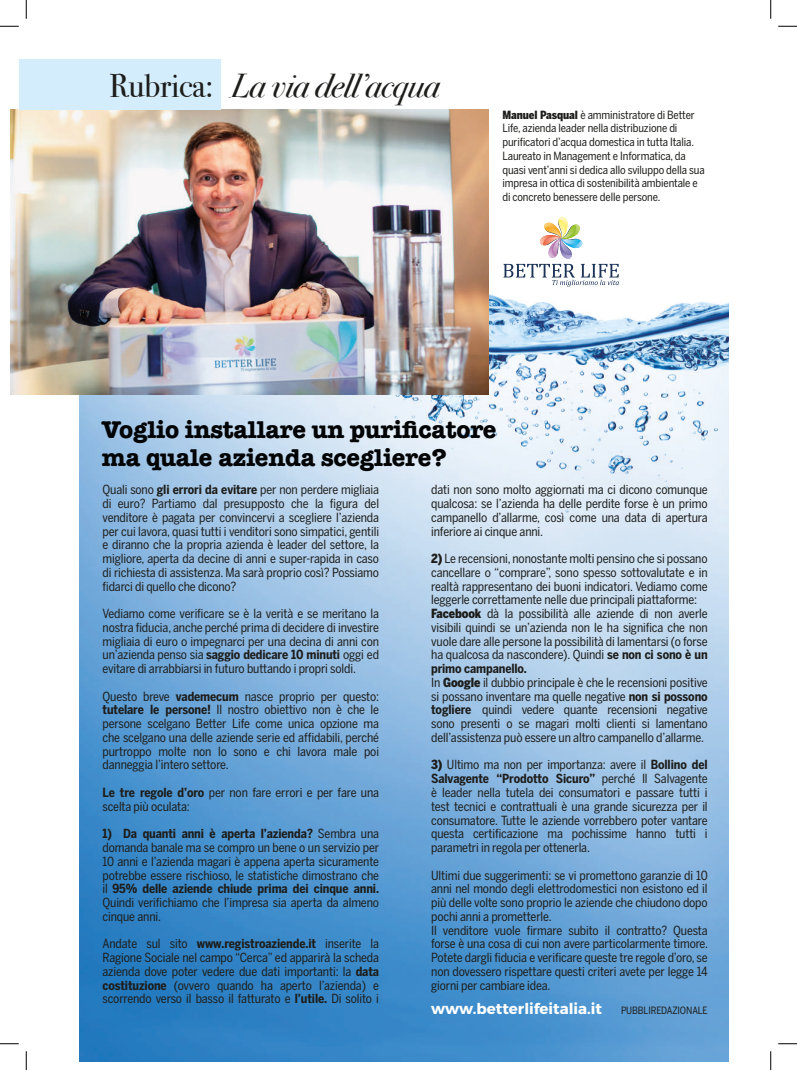
<style>
.page{position:relative;width:797px;height:1070px;background:#fff}
.page>*{position:absolute;margin:0;border:0;box-sizing:border-box;transform-origin:0 0}
.t1{font:italic 33.12px "Bodoni Svty Two ITCTT";letter-spacing:-.01em;color:#1d1d1b}
.t2{font:700 25px/28.4px "American Typewriter";letter-spacing:-.01em;color:#020304}
.t3{font:700 15px "Montserrat";color:#fff}
.t4{font:12.5px/13.8px "Benton Sans Cond";letter-spacing:-.01em;color:#1d1d1b;text-align:justify}
.t5{font:700 condensed 12.5px "Benton Sans";letter-spacing:-.01em;color:#1d1d1b}
.t6{font:11.25px/13.8px "Benton Sans Cond";letter-spacing:-.01em;color:#1d1d1b}
.t7{font:10px "Benton Sans Cond";letter-spacing:-.01em;color:#1d1d1b}
.s1{font-style:normal}
.s2{font-weight:900}
.s3{font-family:"Benton Sans";font-weight:700;font-stretch:condensed}
.s4{font-family:"Benton Sans Cond";font-weight:400;font-stretch:normal}
</style>
<div class="page">
<img style="left:79px;top:259px;width:649px;height:802px">
<img style="left:11px;top:110px;width:477px;height:285px">
<div style="left:19px;top:60px;width:201px;height:50px;background:#d4edfc"></div>
<svg style="left:503px;top:217px;width:116px;height:70px"></svg>
<svg style="left:0;top:25px;width:19px;height:2px"></svg>
<svg style="left:778px;top:25px;width:19px;height:2px"></svg>
<svg style="left:0;top:1043px;width:19px;height:1px"></svg>
<svg style="left:778px;top:1043px;width:19px;height:1px"></svg>
<svg style="left:25px;top:0;width:2px;height:19px"></svg>
<svg style="left:25px;top:1051px;width:2px;height:18px"></svg>
<svg style="left:770px;top:0;width:1px;height:19px"></svg>
<svg style="left:770px;top:1051px;width:1px;height:18px"></svg>
<h1 class="t1" style="left:109px;top:56px;width:332px"><span class="s1">Rubrica:</span> La via dell’acqua</h1>
<p class="t6" style="left:502px;top:107px;width:204px"><span class="s2">Manuel Pasqual</span> è amministratore di Better Life, azienda leader nella distribuzione di purificatori d’acqua domestica in tutta Italia.<br>Laureato in Management e Informatica, da quasi vent’anni si dedica allo sviluppo della sua impresa in ottica di sostenibilità ambientale e di concreto benessere delle persone.</p>
<h2 class="t2" style="left:102px;top:414px;width:396px">Voglio installare un purificatore ma quale azienda scegliere?</h2>
<p class="t4" style="left:103px;top:483px;width:278px">Quali sono <span class="s3">gli errori da evitare</span> per non perdere migliaia di euro? Partiamo dal presupposto che la figura del venditore è pagata per convincervi a scegliere l’azienda per cui lavora, quasi tutti i venditori sono simpatici, gentili e diranno che la propria azienda è leader del settore, la migliore, aperta da decine di anni e super-rapida in caso di richiesta di assistenza. Ma sarà proprio così? Possiamo fidarci di quello che dicono?</p>
<p class="t4" style="left:103px;top:606px;width:278px">Vediamo come verificare se è la verità e se meritano la nostra fiducia, anche perché prima di decidere di investire migliaia di euro o impegnarci per una decina di anni con un’azienda penso sia <span class="s3">saggio dedicare 10 minuti</span> oggi ed evitare di arrabbiarsi in futuro buttando i propri soldi.</p>
<p class="t4" style="left:103px;top:689px;width:278px">Questo breve <span class="s3">vademecum</span> nasce proprio per questo: <span class="s3">tutelare le persone!</span> Il nostro obiettivo non è che le persone scelgano Better Life come unica opzione ma che scelgano una delle aziende serie ed affidabili, perché purtroppo molte non lo sono e chi lavora male poi danneggia l’intero settore.</p>
<p class="t4" style="left:103px;top:785px;width:278px"><span class="s3">Le tre regole d’oro</span> per non fare errori e per fare una scelta più oculata:</p>
<p class="t5" style="left:103px;top:826px;width:278px">1) Da quanti anni è aperta l’azienda? <span class="s4">Sembra una</span></p>
<p class="t4" style="left:103px;top:840px;width:278px">domanda banale ma se compro un bene o un servizio per 10 anni e l’azienda magari è appena aperta sicuramente potrebbe essere rischioso, le statistiche dimostrano che</p>
<p class="t5" style="left:103px;top:881px;width:278px"><span class="s4">il</span> 95% delle aziende chiude prima dei cinque anni.</p>
<p class="t4" style="left:103px;top:895px;width:278px">Quindi verifichiamo che l’impresa sia aperta da almeno cinque anni.</p>
<p class="t4" style="left:103px;top:936px;width:278px">Andate sul sito <span class="s3">www.registroaziende.it</span> inserite la Ragione Sociale nel campo “Cerca” ed apparirà la scheda azienda dove poter vedere due dati importanti: la <span class="s3">data costituzione</span> (ovvero quando ha aperto l’azienda) e scorrendo verso il basso il fatturato e <span class="s3">l’utile.</span> Di solito i</p>
<p class="t4" style="left:431px;top:483px;width:278px">dati non sono molto aggiornati ma ci dicono comunque qualcosa: se l’azienda ha delle perdite forse è un primo campanello d’allarme, così come una data di apertura inferiore ai cinque anni.</p>
<p class="t4" style="left:431px;top:551px;width:278px;text-align:left"><span class="s2">2)</span> Le recensioni, nonostante molti pensino che si possano cancellare o “comprare”, sono spesso sottovalutate e in realtà rappresentano dei buoni indicatori. Vediamo come leggerle correttamente nelle due principali piattaforme:<br><span class="s2">Facebook</span> dà la possibilità alle aziende di non averle visibili quindi se un’azienda non le ha significa che non vuole dare alle persone la possibilità di lamentarsi (o forse ha qualcosa da nascondere). Quindi <span class="s3">se non ci sono è un</span></p>
<p class="t5" style="left:431px;top:661px;width:97px">primo campanello.</p>
<p class="t4" style="left:431px;top:675px;width:278px">In <span class="s2">Google</span> il dubbio principale è che le recensioni positive si possano inventare ma quelle negative <span class="s3">non si possono togliere</span> quindi vedere quante recensioni negative sono presenti o se magari molti clienti si lamentano dell’assistenza può essere un altro campanello d’allarme.</p>
<p class="t4" style="left:431px;top:758px;width:278px"><span class="s2">3)</span> Ultimo ma non per importanza: avere il <span class="s3">Bollino del</span></p>
<p class="t5" style="left:431px;top:771px;width:278px">Salvagente “Prodotto Sicuro” <span class="s4">perché Il Salvagente</span></p>
<p class="t4" style="left:431px;top:785px;width:278px">è leader nella tutela dei consumatori e passare tutti i test tecnici e contrattuali è una grande sicurezza per il consumatore. Tutte le aziende vorrebbero poter vantare questa certificazione ma pochissime hanno tutti i parametri in regola per ottenerla.</p>
<p class="t4" style="left:431px;top:868px;width:278px;text-align:left">Ultimi due suggerimenti: se vi promettono garanzie di 10 anni nel mondo degli elettrodomestici non esistono ed il più delle volte sono proprio le aziende che chiudono dopo pochi anni a prometterle.<br>Il venditore vuole firmare subito il contratto? Questa forse è una cosa di cui non avere particolarmente timore.<br>Potete dargli fiducia e verificare queste tre regole d’oro, se non dovessero rispettare questi criteri avete per legge 14 giorni per cambiare idea.</p>
<p class="t3" style="left:431px;top:999px;width:172px">www.betterlifeitalia.it</p>
<p class="t7" style="left:621px;top:1004px;width:88px">PUBBLIREDAZIONALE</p>
</div>
